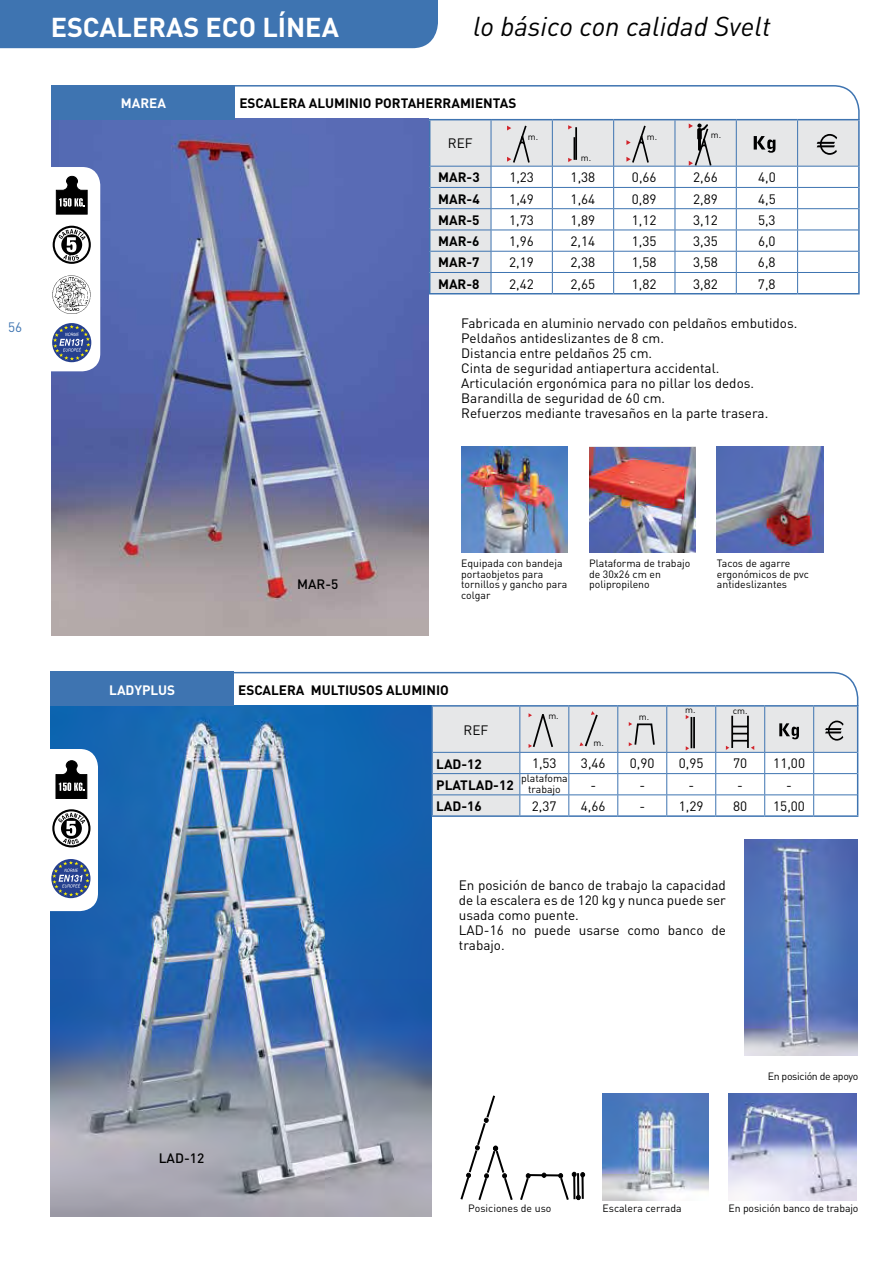
<style>
.page{position:relative;width:893px;height:1263px;background:#fff}
.page>*{position:absolute;margin:0;border:0;box-sizing:border-box;transform-origin:0 0}
.t1{font:italic 27px "DIN";color:#000}
.t2{font:700 27px "DIN";color:#fff}
.t3{font:13.5px/15px "DIN";color:#000}
.t4{font:700 13.5px "DIN";color:#000}
.t5{font:700 13.5px "DIN";color:#fff}
.t6{font:500 13.5px "DIN";color:#000}
.t7{font:13.5px "DIN";color:#3e74b1}
.t8{font:10.5px/10.5px "DIN";color:#000}
.t9{font:10.5px "DIN";letter-spacing:-.03em;color:#000}
.t10{font:9px "DIN";color:#000}
</style>
<div class="page">
<div style="left:0;top:0;width:438px;height:48px;background:#3e74b1"></div>
<img style="left:50px;top:911px;width:381px;height:305px">
<img style="left:603px;top:1094px;width:106px;height:106px">
<svg style="left:50px;top:671px;width:809px;height:240px"></svg>
<svg style="left:460px;top:1095px;width:125px;height:106px"></svg>
<img style="left:744px;top:839px;width:113px;height:217px">
<img style="left:728px;top:1094px;width:129px;height:106px">
<img style="left:52px;top:371px;width:377px;height:264px">
<img style="left:461px;top:447px;width:106px;height:106px">
<img style="left:589px;top:448px;width:106px;height:105px">
<img style="left:717px;top:447px;width:106px;height:106px">
<svg style="left:51px;top:85px;width:809px;height:286px"></svg>
<p class="t7" style="left:8px;top:319px;width:16px">56</p>
<h1 class="t2" style="left:51px;top:9px;width:172px">ESCALERAS ECO</h1>
<h1 class="t2" style="left:262px;top:9px;width:16px">LÍNEA</h1>
<h1 class="t1" style="left:473px;top:10px;width:299px">lo básico con calidad Svelt</h1>
<p class="t5" style="left:121px;top:94px;width:47px">MAREA</p>
<p class="t4" style="left:239px;top:94px;width:278px">ESCALERA ALUMINIO PORTAHERRAMIENTAS</p>
<p class="t10" style="left:711px;top:129px;width:12px">m.</p>
<p class="t10" style="left:528px;top:132px;width:12px">m.</p>
<p class="t10" style="left:647px;top:132px;width:12px">m.</p>
<p class="t3" style="left:448px;top:136px;width:26px">REF</p>
<p class="t4" style="left:438px;top:169px;width:43px">MAR-3</p>
<p class="t3" style="left:509px;top:170px;width:26px">1,23</p>
<p class="t3" style="left:571px;top:170px;width:26px">1,38</p>
<p class="t3" style="left:632px;top:170px;width:26px">0,66</p>
<p class="t3" style="left:693px;top:170px;width:26px">2,66</p>
<p class="t3" style="left:758px;top:170px;width:19px">4,0</p>
<p class="t4" style="left:438px;top:190px;width:43px">MAR-4</p>
<p class="t3" style="left:509px;top:191px;width:26px">1,49</p>
<p class="t3" style="left:571px;top:191px;width:26px">1,64</p>
<p class="t3" style="left:632px;top:191px;width:26px">0,89</p>
<p class="t3" style="left:693px;top:191px;width:26px">2,89</p>
<p class="t3" style="left:758px;top:191px;width:19px">4,5</p>
<p class="t4" style="left:438px;top:211px;width:43px">MAR-5</p>
<p class="t3" style="left:509px;top:212px;width:26px">1,73</p>
<p class="t3" style="left:571px;top:212px;width:26px">1,89</p>
<p class="t3" style="left:632px;top:212px;width:26px">1,12</p>
<p class="t3" style="left:693px;top:212px;width:26px">3,12</p>
<p class="t3" style="left:758px;top:212px;width:19px">5,3</p>
<p class="t4" style="left:438px;top:232px;width:43px">MAR-6</p>
<p class="t3" style="left:509px;top:233px;width:26px">1,96</p>
<p class="t3" style="left:571px;top:233px;width:26px">2,14</p>
<p class="t3" style="left:632px;top:233px;width:26px">1,35</p>
<p class="t3" style="left:693px;top:233px;width:26px">3,35</p>
<p class="t3" style="left:758px;top:233px;width:19px">6,0</p>
<p class="t4" style="left:438px;top:254px;width:43px">MAR-7</p>
<p class="t3" style="left:509px;top:255px;width:26px">2,19</p>
<p class="t3" style="left:570px;top:255px;width:26px">2,38</p>
<p class="t3" style="left:632px;top:255px;width:26px">1,58</p>
<p class="t3" style="left:693px;top:255px;width:26px">3,58</p>
<p class="t3" style="left:758px;top:255px;width:19px">6,8</p>
<p class="t4" style="left:438px;top:275px;width:43px">MAR-8</p>
<p class="t3" style="left:509px;top:276px;width:26px">2,42</p>
<p class="t3" style="left:570px;top:276px;width:26px">2,65</p>
<p class="t3" style="left:632px;top:276px;width:26px">1,82</p>
<p class="t3" style="left:693px;top:276px;width:26px">3,82</p>
<p class="t3" style="left:758px;top:276px;width:19px">7,8</p>
<p class="t10" style="left:581px;top:152px;width:12px">m.</p>
<p class="t3" style="left:461px;top:316px;width:338px">Fabricada en aluminio nervado con peldaños embutidos.<br>Peldaños antideslizantes de 8 cm.<br>Distancia entre peldaños 25 cm.<br>Cinta de seguridad antiapertura accidental.<br>Articulación ergonómica para no pillar los dedos.<br>Barandilla de seguridad de 60 cm.<br>Refuerzos mediante travesaños en la parte trasera.</p>
<p class="t6" style="left:297px;top:575px;width:43px">MAR-5</p>
<p class="t8" style="left:461px;top:558px;width:107px">Equipada con bandeja portaobjetos para tornillos y gancho para colgar</p>
<p class="t8" style="left:589px;top:558px;width:103px">Plataforma de trabajo de 30x26 cm en polipropileno</p>
<p class="t8" style="left:717px;top:558px;width:93px">Tacos de agarre ergonómicos de pvc antideslizantes</p>
<p class="t5" style="left:109px;top:681px;width:67px">LADYPLUS</p>
<p class="t4" style="left:238px;top:681px;width:212px">ESCALERA MULTIUSOS ALUMINIO</p>
<p class="t10" style="left:548px;top:710px;width:12px">m.</p>
<p class="t10" style="left:639px;top:711px;width:12px">m.</p>
<p class="t10" style="left:685px;top:704px;width:12px">m.</p>
<p class="t10" style="left:733px;top:705px;width:16px">cm.</p>
<p class="t3" style="left:464px;top:722px;width:26px">REF</p>
<p class="t4" style="left:436px;top:755px;width:47px">LAD-12</p>
<p class="t3" style="left:532px;top:756px;width:26px">1,53</p>
<p class="t3" style="left:581px;top:756px;width:26px">3,46</p>
<p class="t3" style="left:630px;top:756px;width:26px">0,90</p>
<p class="t3" style="left:679px;top:756px;width:26px">0,95</p>
<p class="t3" style="left:733px;top:756px;width:16px">70</p>
<p class="t3" style="left:773px;top:756px;width:33px">11,00</p>
<p class="t4" style="left:436px;top:776px;width:79px">PLATLAD-12</p>
<p class="t3" style="left:590px;top:777px;width:7px">-</p>
<p class="t3" style="left:639px;top:777px;width:7px">-</p>
<p class="t3" style="left:688px;top:777px;width:7px">-</p>
<p class="t3" style="left:737px;top:777px;width:7px">-</p>
<p class="t3" style="left:786px;top:777px;width:7px">-</p>
<p class="t4" style="left:436px;top:797px;width:47px">LAD-16</p>
<p class="t3" style="left:532px;top:798px;width:26px">2,37</p>
<p class="t3" style="left:581px;top:798px;width:26px">4,66</p>
<p class="t3" style="left:639px;top:798px;width:7px">-</p>
<p class="t3" style="left:679px;top:798px;width:26px">1,29</p>
<p class="t3" style="left:733px;top:798px;width:16px">80</p>
<p class="t3" style="left:773px;top:798px;width:33px">15,00</p>
<p class="t10" style="left:594px;top:737px;width:12px">m.</p>
<p class="t8" style="left:521px;top:773px;width:48px;text-align:center">platafoma trabajo</p>
<p class="t6" style="left:159px;top:1150px;width:47px">LAD-12</p>
<p class="t3" style="left:459px;top:877px;width:269px">En posición de banco de trabajo la capacidad de la escalera es de 120 kg y nunca puede ser usada como puente.<br>LAD-16 no puede usarse como banco de trabajo.</p>
<p class="t9" style="left:768px;top:1070px;width:92px">En posición de apoyo</p>
<p class="t8" style="left:468px;top:1203px;width:85px">Posiciones de uso</p>
<p class="t8" style="left:603px;top:1203px;width:80px">Escalera cerrada</p>
<p class="t8" style="left:728px;top:1203px;width:132px">En posición banco de trabajo</p>
</div>
